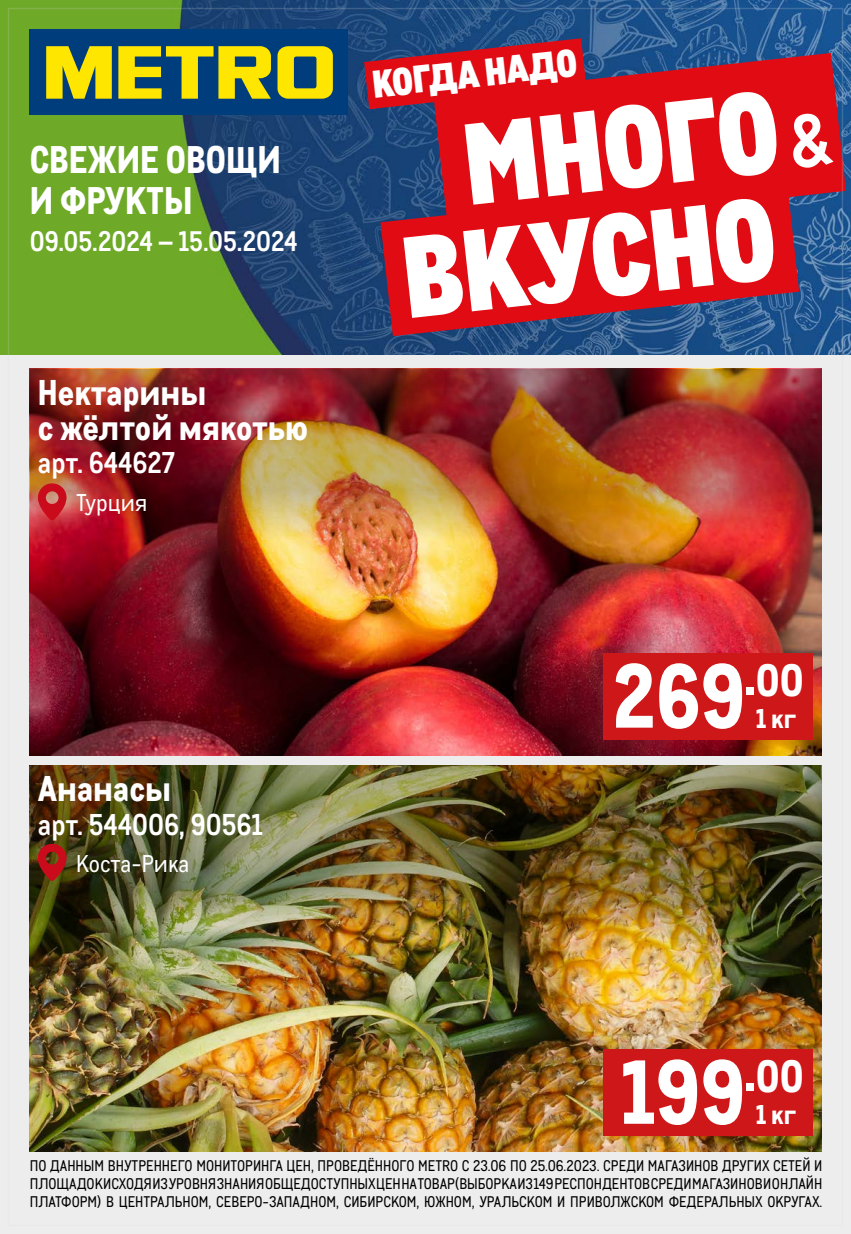
<style>
.page{position:relative;width:851px;height:1234px;background:#fff}
.page>*{position:absolute;margin:0;border:0;box-sizing:border-box;transform-origin:0 0}
.t1{font:900 112.2px/106.1px "CA Metro";color:#fff}
.t2{font:800 88.2px "CA Metro";color:#fff}
.t3{font:900 37.65px "CA Metro";color:#fff}
.t4{font:800 37.5px/40.5px "CA Metro";color:#fff}
.t5{font:800 34.8px/34.8px "CA Metro";color:#fff}
.t6{font:700 29.25px "CA Metro";color:#fff}
.t7{font:700 27.45px "CA Metro";color:#fff}
.t8{font:800 26.4px "CA Metro";color:#fff}
.t9{font:23.7px "CA Metro";color:#fff}
.t10{font:15px/18px "CA Metro";color:#000;text-align:justify}
.s1{font-weight:700;font-size:72.3px}
</style>
<div class="page">
<div style="left:0;top:0;width:850px;height:1233px;background:#ededed"></div>
<img style="left:0;top:0;width:850px;height:354px">
<img style="left:30px;top:942px;width:791px;height:209px">
<img style="left:30px;top:546px;width:791px;height:209px">
<img style="left:30px;top:765px;width:791px;height:177px">
<img style="left:30px;top:369px;width:791px;height:177px">
<div style="left:603px;top:1048px;width:209px;height:87px;background:#cd1719"></div>
<div style="left:603px;top:653px;width:209px;height:86px;background:#cd1719"></div>
<svg style="left:37px;top:842px;width:30px;height:38px"></svg>
<svg style="left:37px;top:482px;width:30px;height:38px"></svg>
<div style="left:30px;top:30px;width:318px;height:85px;background:#003d7c"></div>
<svg style="left:46px;top:46px;width:287px;height:53px"></svg>
<div style="left:331px;top:35px;width:13px;height:13px;background:#003d7c"></div>
<svg style="left:364px;top:38px;width:222px;height:71px;background:#8f2641"></svg>
<svg style="left:433px;top:53px;width:412px;height:181px;background:#ca1422"></svg>
<svg style="left:380px;top:178px;width:419px;height:158px;background:#bd1929"></svg>
<h3 class="t4" style="left:30px;top:136px;width:252px">СВЕЖИЕ ОВОЩИ<br>И ФРУКТЫ</h3>
<h3 class="t7" style="left:30px;top:220px;width:269px">09.05.2024 – 15.05.2024</h3>
<h3 class="t5" style="left:38px;top:371px;width:272px">Нектарины<br>с жёлтой мякотью</h3>
<h3 class="t6" style="left:38px;top:440px;width:139px">арт. 644627</h3>
<h3 class="t9" style="left:76px;top:486px;width:73px">Турция</h3>
<h3 class="t5" style="left:38px;top:767px;width:135px">Ананасы</h3>
<h3 class="t6" style="left:38px;top:801px;width:227px">арт. 544006, 90561</h3>
<h3 class="t9" style="left:76px;top:846px;width:115px">Коста-Рика</h3>
<h3 class="t3" style="left:369px;top:52px;width:207px;rotate:-6deg">КОГДА НАДО</h3>
<h1 class="t1" style="left:385px;top:109px;width:441px;text-indent:73px;rotate:-6deg">МНОГО<span class="s1">&amp;<br></span>ВКУСНО</h1>
<h2 class="t2" style="left:612px;top:623px;width:192px">269<sup>.</sup><sup>00</sup></h2>
<h3 class="t8" style="left:755px;top:696px;width:42px">1 кг</h3>
<h2 class="t2" style="left:620px;top:1018px;width:185px">199<sup>.</sup><sup>00</sup></h2>
<h3 class="t8" style="left:755px;top:1092px;width:42px">1 кг</h3>
<p class="t10" style="left:30px;top:1155px;width:794px">ПО ДАННЫМ ВНУТРЕННЕГО МОНИТОРИНГА ЦЕН, ПРОВЕДЁННОГО METRO С 23.06 ПО 25.06.2023. СРЕДИ МАГАЗИНОВ ДРУГИХ СЕТЕЙ И ПЛОЩАДОК ИСХОДЯ ИЗ УРОВНЯ ЗНАНИЯ ОБЩЕДОСТУПНЫХ ЦЕН НА ТОВАР (ВЫБОРКА ИЗ 149 РЕСПОНДЕНТОВ СРЕДИ МАГАЗИНОВ И ОНЛАЙН ПЛАТФОРМ) В ЦЕНТРАЛЬНОМ, СЕВЕРО-ЗАПАДНОМ, СИБИРСКОМ, ЮЖНОМ, УРАЛЬСКОМ И ПРИВОЛЖСКОМ ФЕДЕРАЛЬНЫХ ОКРУГАХ.</p>
</div>
